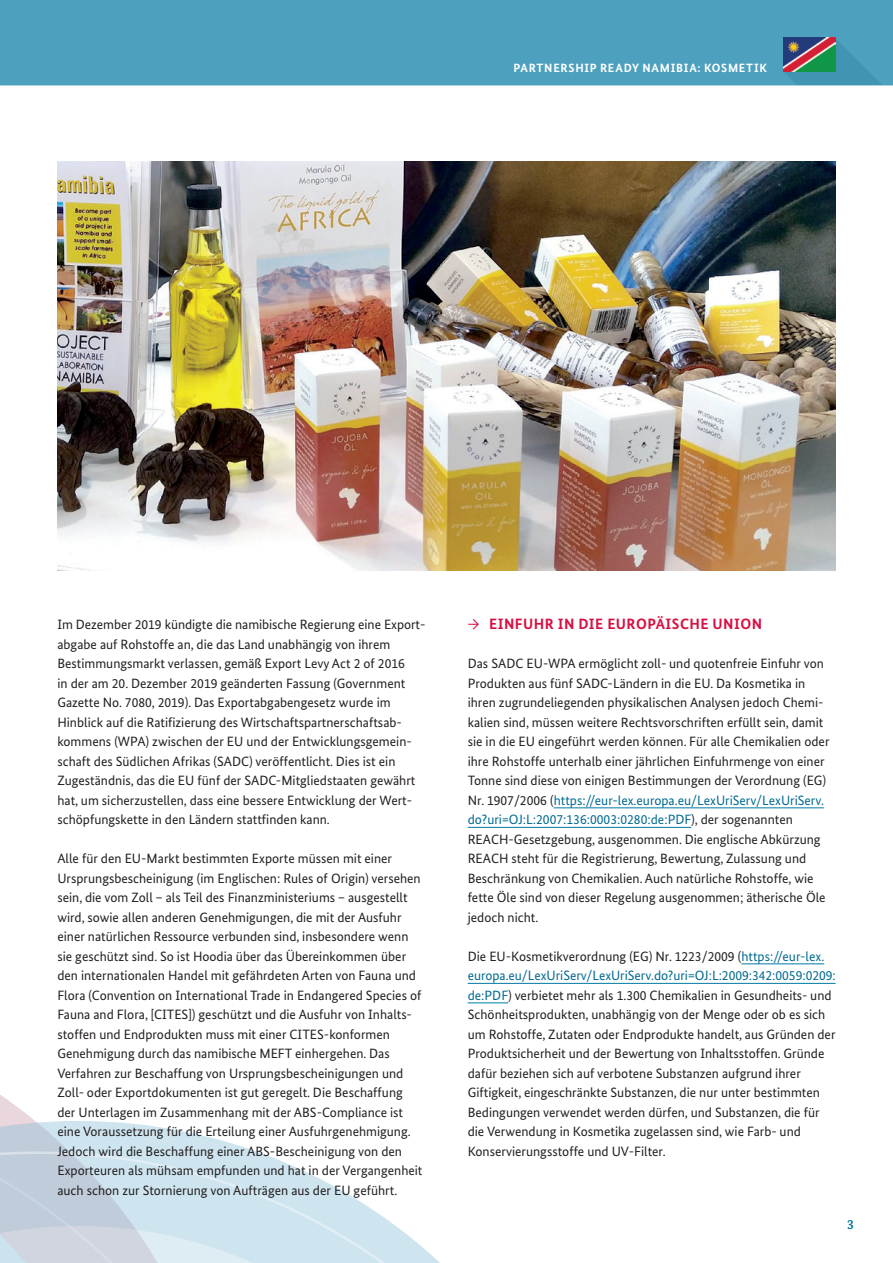
<style>
.page{position:relative;width:893px;height:1263px;background:#fff}
.page>*{position:absolute;margin:0;border:0;box-sizing:border-box;transform-origin:0 0}
.t1{font:700 15px "Bundes Sans";letter-spacing:.03em;color:#d71043}
.t2{font:13.5px/19.5px "Bundes Sans";color:#231f20}
.t3{font:700 13.5px "Bundes Serif";color:#00749b}
.t4{font:700 12px "Bundes Sans";letter-spacing:.06em;color:#fff}
.s1{font-weight:400}
.s2{color:#006a91}
</style>
<div class="page">
<svg style="left:0;top:1095px;width:35px;height:26px"></svg>
<svg style="left:0;top:1121px;width:254px;height:30px"></svg>
<svg style="left:0;top:1151px;width:440px;height:112px"></svg>
<hr style="left:554px;top:807px;width:270px;height:1px;background:#0079a3">
<hr style="left:468px;top:827px;width:223px;height:1px;background:#0079a3">
<hr style="left:741px;top:963px;width:83px;height:1px;background:#0079a3">
<hr style="left:468px;top:983px;width:368px;height:1px;background:#0079a3">
<hr style="left:468px;top:1002px;width:40px;height:1px;background:#0079a3">
<div style="left:0;top:0;width:893px;height:85px;background:#4da1be"></div>
<img style="left:784px;top:38px;width:51px;height:34px">
<img style="left:57px;top:161px;width:779px;height:410px">
<p class="t4" style="left:513px;top:61px;width:255px">PARTNERSHIP READY NAMIBIA: KOSMETIK</p>
<p class="t2" style="left:57px;top:615px;width:370px">Im Dezember 2019 kündigte die namibische Regierung eine Export&shy;abgabe auf Rohstoffe an, die das Land unabhängig von ihrem Bestimmungsmarkt verlassen, gemäß Export Levy Act 2 of 2016<br>in der am 20. Dezember 2019 geänderten Fassung (Government Gazette No. 7080, 2019). Das Exportabgabengesetz wurde im Hinblick auf die Ratifizierung des Wirtschaftspartnerschaftsab&shy;kommens (WPA) zwischen der EU und der Entwicklungsgemein&shy;schaft des Südlichen Afrikas (SADC) veröffentlicht. Dies ist ein Zugeständnis, das die EU fünf der SADC-Mitgliedstaaten gewährt hat, um sicherzustellen, dass eine bessere Entwicklung der Wert&shy;schöpfungskette in den Ländern stattfinden kann.</p>
<p class="t2" style="left:57px;top:849px;width:367px">Alle für den EU-Markt bestimmten Exporte müssen mit einer Ursprungsbescheinigung (im Englischen: Rules of Origin) versehen sein, die vom Zoll – als Teil des Finanzministeriums – ausgestellt wird, sowie allen anderen Genehmigungen, die mit der Ausfuhr einer natürlichen Ressource verbunden sind, insbesondere wenn sie geschützt sind. So ist Hoodia über das Übereinkommen über den internationalen Handel mit gefährdeten Arten von Fauna und Flora (Convention on International Trade in Endangered Species of Fauna and Flora, [CITES]) geschützt und die Ausfuhr von Inhalts&shy;stoffen und Endprodukten muss mit einer CITES-konformen Genehmigung durch das namibische MEFT einhergehen. Das Verfahren zur Beschaffung von Ursprungsbescheinigungen und Zoll- oder Exportdokumenten ist gut geregelt. Die Beschaffung der Unterlagen im Zusammenhang mit der ABS-Compliance ist eine Voraussetzung für die Erteilung einer Ausfuhrgenehmigung.<br>Jedoch wird die Beschaffung einer ABS-Bescheinigung von den Exporteuren als mühsam empfunden und hat in der Vergangenheit auch schon zur Stornierung von Aufträgen aus der EU geführt.</p>
<p class="t1" style="left:468px;top:615px;width:296px"><span class="s1">→</span> EINFUHR IN DIE EUROPÄISCHE UNION</p>
<p class="t2" style="left:468px;top:654px;width:363px">Das SADC EU-WPA ermöglicht zoll- und quotenfreie Einfuhr von Produkten aus fünf SADC-Ländern in die EU. Da Kosmetika in ihren zugrundeliegenden physikalischen Analysen jedoch Chemi&shy;kalien sind, müssen weitere Rechtsvorschriften erfüllt sein, damit sie in die EU eingeführt werden können. Für alle Chemikalien oder ihre Rohstoffe unterhalb einer jährlichen Einfuhrmenge von einer Tonne sind diese von einigen Bestimmungen der Verordnung (EG)<br>Nr. 1907/2006 (<span class="s2">https://eur-lex.europa.eu/LexUriServ/LexUriServ. do?uri=OJ:L:2007:136:0003:0280:de:PDF</span>), der sogenannten REACH-Gesetzgebung, ausgenommen. Die englische Abkürzung REACH steht für die Registrierung, Bewertung, Zulassung und Beschränkung von Chemikalien. Auch natürliche Rohstoffe, wie fette Öle sind von dieser Regelung ausgenommen; ätherische Öle jedoch nicht.</p>
<p class="t2" style="left:468px;top:946px;width:370px">Die EU-Kosmetikverordnung (EG) Nr. 1223/2009 (<span class="s2">https://eur-lex. europa.eu/LexUriServ/LexUriServ.do?uri=OJ:L:2009:342:0059:0209: de:PDF</span>) verbietet mehr als 1.300 Chemikalien in Gesundheits- und Schönheitsprodukten, unabhängig von der Menge oder ob es sich um Rohstoffe, Zutaten oder Endprodukte handelt, aus Gründen der Produktsicherheit und der Bewertung von Inhaltsstoffen. Gründe dafür beziehen sich auf verbotene Substanzen aufgrund ihrer Giftigkeit, eingeschränkte Substanzen, die nur unter bestimmten Bedingungen verwendet werden dürfen, und Substanzen, die für die Verwendung in Kosmetika zugelassen sind, wie Farb- und Konservierungsstoffe und UV-Filter.</p>
<p class="t3" style="left:847px;top:1216px;width:8px">3</p>
</div>
